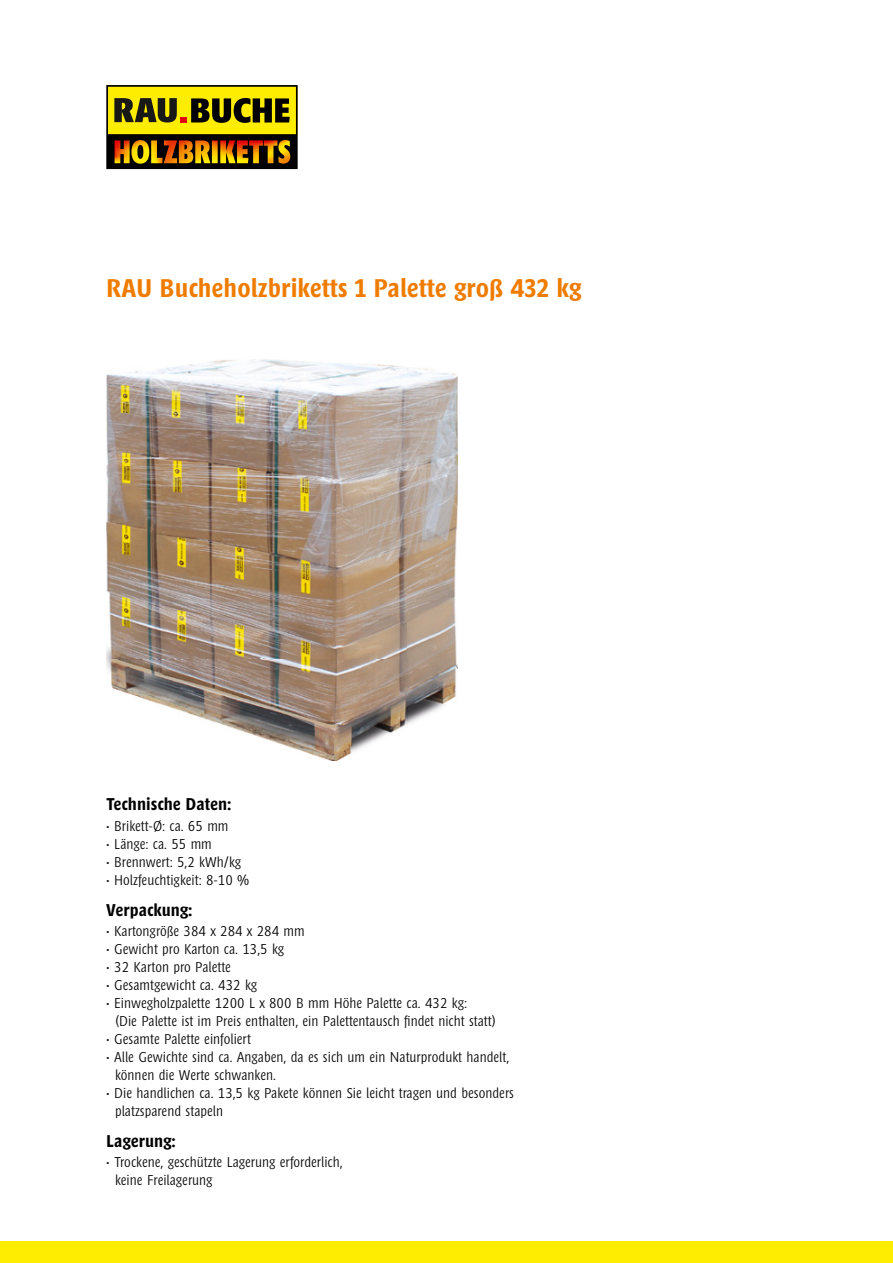
<style>
.page{position:relative;width:893px;height:1263px;background:#fff}
.page>*{position:absolute;margin:0;border:0;box-sizing:border-box;transform-origin:0 0}
.t1{font:700 27px "Minimala";color:#ef7b00}
.t2{font:700 18px "Minimala";letter-spacing:-.005em;color:#000}
.t3{font:15px/18px "Minimala Light Tf";color:#000}
</style>
<div class="page">
<div style="left:0;top:1242px;width:893px;height:21px;background:#ffed00"></div>
<img style="left:106px;top:359px;width:351px;height:401px">
<svg style="left:106px;top:85px;width:192px;height:84px;background:#897303"></svg>
<h1 class="t1" style="left:106px;top:274px;width:477px">RAU Bucheholzbriketts 1 Palette groß 432 kg</h1>
<p class="t2" style="left:106px;top:795px;width:127px">Technische Daten:</p>
<p class="t3" style="left:106px;top:816px;width:124px">• Brikett-Ø: ca. 65 mm</p>
<p class="t3" style="left:106px;top:834px;width:107px">• Länge: ca. 55 mm</p>
<p class="t3" style="left:106px;top:852px;width:137px">• Brennwert: 5,2 kWh/kg</p>
<p class="t3" style="left:106px;top:870px;width:145px">• Holzfeuchtigkeit: 8-10 %</p>
<p class="t3" style="left:106px;top:922px;width:200px">• Kartongröße 384 x 284 x 284 mm</p>
<p class="t3" style="left:106px;top:940px;width:180px">• Gewicht pro Karton ca. 13,5 kg</p>
<p class="t3" style="left:106px;top:958px;width:126px">• 32 Karton pro Palette</p>
<p class="t3" style="left:106px;top:976px;width:153px">• Gesamtgewicht ca. 432 kg</p>
<p class="t3" style="left:115px;top:994px;width:382px;text-indent:-9px">• Einwegholzpalette 1200 L x 800 B mm Höhe Palette ca. 432 kg:<br>(Die Palette ist im Preis enthalten, ein Palettentausch findet nicht statt)</p>
<p class="t3" style="left:106px;top:1030px;width:146px">• Gesamte Palette einfoliert</p>
<p class="t3" style="left:115px;top:1048px;width:396px;text-indent:-9px">• Alle Gewichte sind ca. Angaben, da es sich um ein Naturprodukt handelt, können die Werte schwanken.</p>
<p class="t3" style="left:115px;top:1084px;width:401px;text-indent:-9px">• Die handlichen ca. 13,5 kg Pakete können Sie leicht tragen und besonders platzsparend stapeln</p>
<p class="t2" style="left:106px;top:900px;width:88px">Verpackung:</p>
<p class="t2" style="left:106px;top:1131px;width:71px">Lagerung:</p>
<p class="t3" style="left:115px;top:1153px;width:229px;text-indent:-9px">• Trockene, geschützte Lagerung erforderlich, keine Freilagerung</p>
</div>
